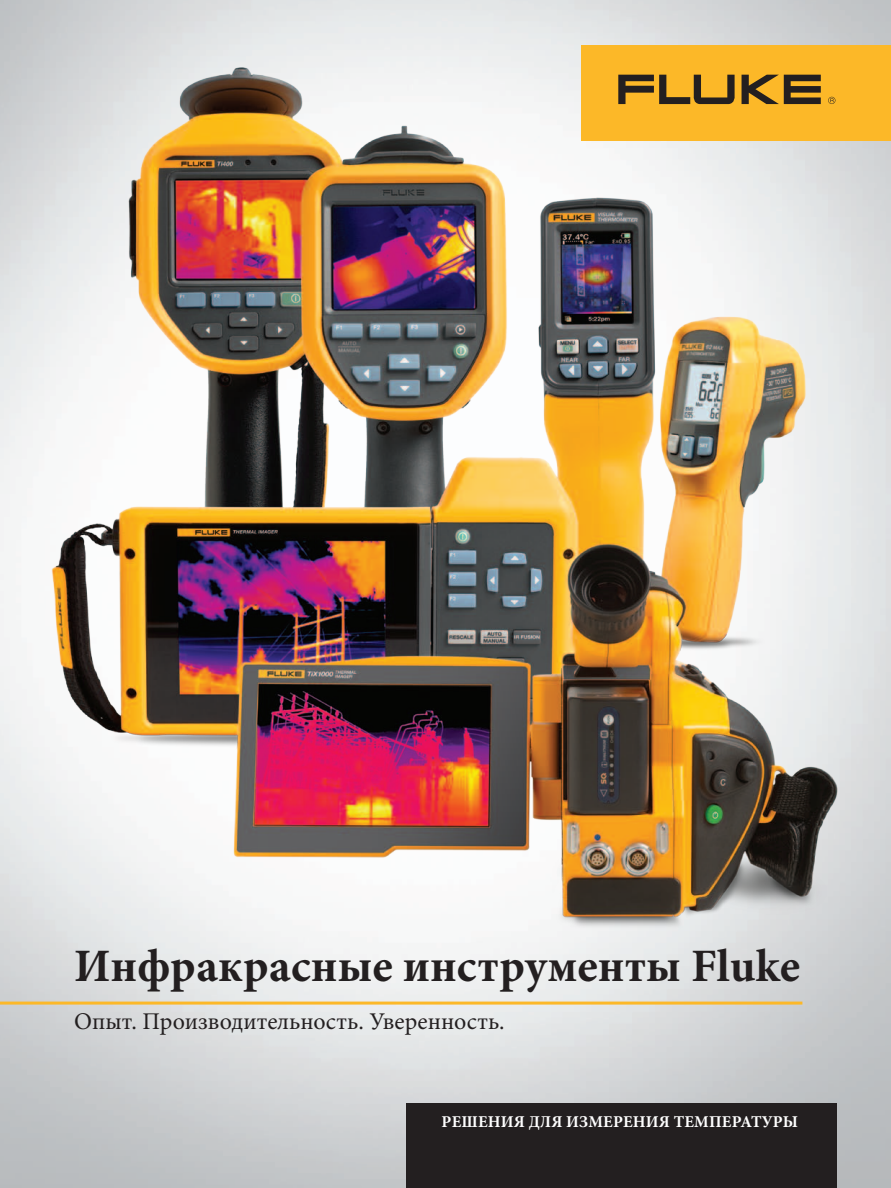
<style>
.page{position:relative;width:891px;height:1188px;background:#fff}
.page>*{position:absolute;margin:0;border:0;box-sizing:border-box;transform-origin:0 0}
.t1{font:700 46.5px "Minion Pro";color:#231f20}
.t2{font:24px "Minion Pro";color:#231f20}
.t3{font:700 16.5px "Minion Pro";letter-spacing:.01em;color:#fff}
</style>
<div class="page">
<img style="left:0;top:0;width:891px;height:1188px">
<div style="left:581px;top:45px;width:310px;height:96px;background:#fcb828"></div>
<div style="left:406px;top:1104px;width:431px;height:84px;background:#231f20"></div>
<hr style="left:0;top:1002px;width:802px;height:3px;background:#fcb828">
<img style="left:40px;top:54px;width:809px;height:882px">
<h1 class="t1" style="left:74px;top:934px;width:727px">Инфракрасные инструменты Fluke</h1>
<p class="t2" style="left:74px;top:1005px;width:432px">Опыт. Производительность. Уверенность.</p>
<p class="t3" style="left:442px;top:1110px;width:358px">Решения для измерения температуры</p>
</div>
